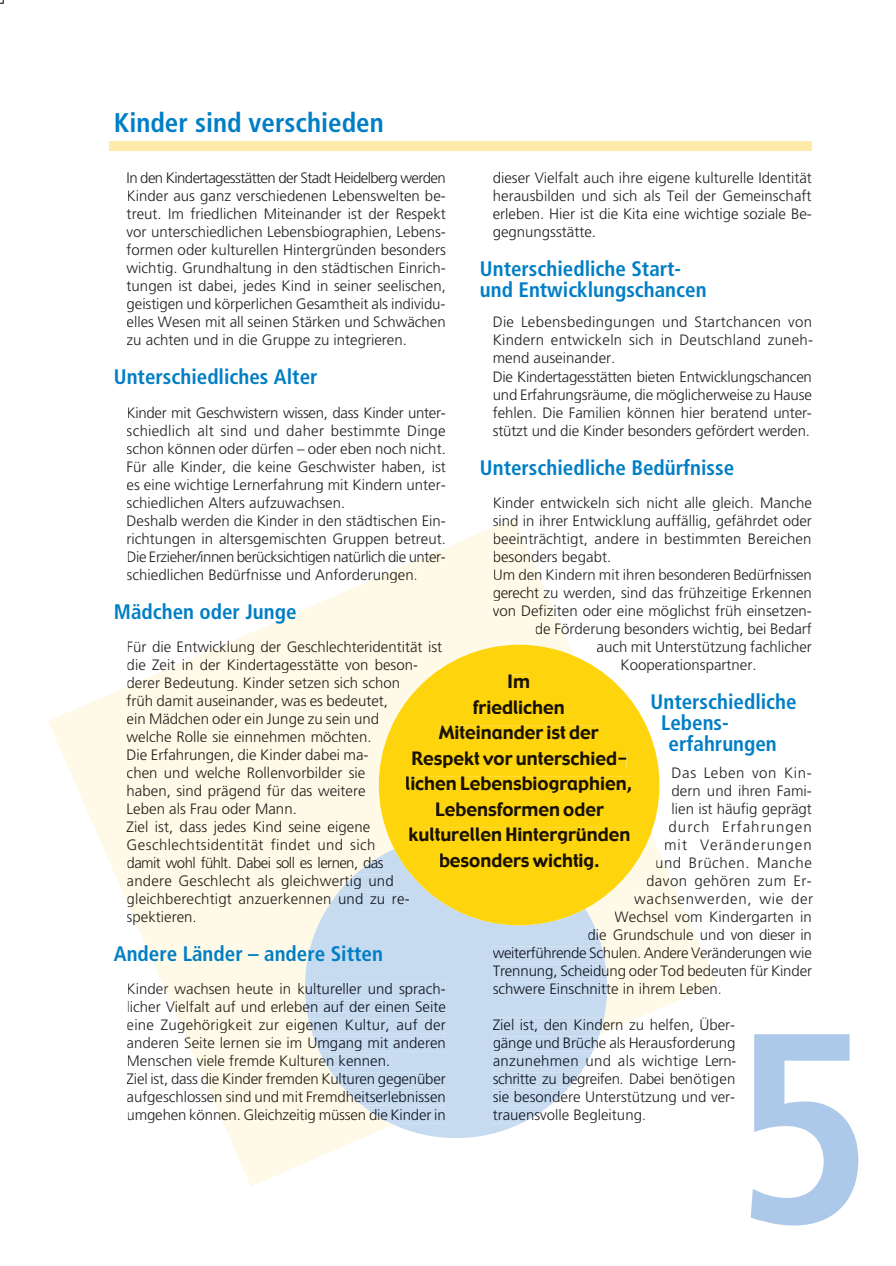
<style>
.page{position:relative;width:896px;height:1266px;background:#fff}
.page>*{position:absolute;margin:0;border:0;box-sizing:border-box;transform-origin:0 0}
.t1{font:700 condensed 270px "Frutiger";color:#acc9e9}
.t2{font:700 condensed 27px "Frutiger";color:#007ec5}
.t3{font:700 condensed 21px/21px "Frutiger";color:#007ec5}
.t4{font:18px/25.5px "Gadget";color:#191100;text-align:center}
.t5{font:300 15px/18px "Frutiger";color:#231f20}
.t6{font:300 15px/18px "Frutiger";color:#221d19}
.t7{font:300 15px "Frutiger";letter-spacing:-.02em;color:#231f20}
.t8{font:300 15px "Frutiger";letter-spacing:.04em;color:#231f20}
.t9{font:300 15px "Frutiger";letter-spacing:.07em;color:#231f20}
.t10{font:300 15px "Frutiger";letter-spacing:.045em;color:#231f20}
.t11{font:300 15px "Frutiger";letter-spacing:.03em;color:#231f20}
</style>
<div class="page">
<svg style="left:48px;top:527px;width:652px;height:659px"></svg>
<svg style="left:305px;top:848px;width:301px;height:289px;background:#cedef0"></svg>
<svg style="left:378px;top:644px;width:281px;height:281px;background:#fbda37"></svg>
<div style="left:508px;top:674px;width:21px;height:14px;background:#fed40c"></div>
<div style="left:473px;top:700px;width:90px;height:13px;background:#fed40c"></div>
<div style="left:438px;top:725px;width:160px;height:14px;background:#fed40c"></div>
<div style="left:411px;top:751px;width:215px;height:16px;background:#fed40c"></div>
<div style="left:406px;top:776px;width:224px;height:17px;background:#fed40c"></div>
<div style="left:436px;top:802px;width:167px;height:13px;background:#fed40c"></div>
<div style="left:409px;top:827px;width:221px;height:17px;background:#fed40c"></div>
<div style="left:440px;top:853px;width:158px;height:16px;background:#fed40c"></div>
<div style="left:110px;top:141px;width:701px;height:9px;background:#ffeba9"></div>
<svg style="left:493px;top:518px;width:47px;height:61px"></svg>
<svg style="left:492px;top:586px;width:73px;height:50px"></svg>
<svg style="left:656px;top:856px;width:10px;height:11px"></svg>
<svg style="left:588px;top:874px;width:109px;height:65px;background:#fcf5d3"></svg>
<svg style="left:492px;top:946px;width:224px;height:47px;background:#e2eaec"></svg>
<svg style="left:492px;top:1017px;width:147px;height:105px"></svg>
<svg style="left:365px;top:550px;width:80px;height:32px"></svg>
<svg style="left:127px;top:640px;width:315px;height:50px"></svg>
<div style="left:127px;top:694px;width:261px;height:13px;background:#fefae7"></div>
<div style="left:127px;top:712px;width:252px;height:14px;background:#fefae7"></div>
<div style="left:127px;top:730px;width:244px;height:11px;background:#fefae7"></div>
<div style="left:128px;top:748px;width:240px;height:14px;background:#fefae7"></div>
<div style="left:127px;top:766px;width:238px;height:11px;background:#fefae7"></div>
<div style="left:128px;top:784px;width:237px;height:14px;background:#fefae7"></div>
<div style="left:128px;top:802px;width:169px;height:11px;background:#fefae7"></div>
<div style="left:127px;top:820px;width:243px;height:14px;background:#fefae7"></div>
<div style="left:127px;top:838px;width:248px;height:11px;background:#fefae7"></div>
<svg style="left:127px;top:856px;width:282px;height:68px;background:#f1f2e8"></svg>
<svg style="left:162px;top:982px;width:283px;height:29px;background:#e2eaec"></svg>
<svg style="left:178px;top:1018px;width:267px;height:47px;background:#e3ebec"></svg>
<svg style="left:201px;top:1072px;width:244px;height:50px;background:#e9eeeb"></svg>
<svg style="left:0;top:0;width:4px;height:4px"></svg>
<h2 class="t2" style="left:114px;top:107px;width:271px">Kinder sind verschieden</h2>
<p class="t5" style="left:492px;top:169px;width:320px;text-align:justify">dieser Vielfalt auch ihre eigene kulturelle Identität herausbilden und sich als Teil der Gemeinschaft erleben. Hier ist die Kita eine wichtige soziale Be&shy;gegnungsstätte.</p>
<h3 class="t3" style="left:479px;top:258px;width:228px">Unterschiedliche Start&shy;und Entwicklungschancen</h3>
<p class="t5" style="left:492px;top:313px;width:322px">Die Lebensbedingungen und Startchancen von Kindern entwickeln sich in Deutschland zuneh&shy;mend auseinander.<br>Die Kindertagesstätten bieten Entwicklungschancen und Erfahrungsräume, die möglicherweise zu Hause fehlen. Die Familien können hier beratend unter&shy;stützt und die Kinder besonders gefördert werden.</p>
<h3 class="t3" style="left:479px;top:456px;width:256px">Unterschiedliche Bedürfnisse</h3>
<p class="t5" style="left:492px;top:493px;width:320px">Kinder entwickeln sich nicht alle gleich. Manche</p>
<p class="t5" style="left:492px;top:511px;width:320px">sind in ihrer Entwicklung auffällig, gefährdet oder</p>
<p class="t5" style="left:492px;top:529px;width:320px">beeinträchtigt, andere in bestimmten Bereichen</p>
<p class="t5" style="left:492px;top:547px;width:120px">besonders begabt.</p>
<p class="t7" style="left:492px;top:566px;width:320px">Um den Kindern mit ihren besonderen Bedürfnissen</p>
<p class="t5" style="left:492px;top:583px;width:320px">gerecht zu werden, sind das frühzeitige Erkennen</p>
<p class="t5" style="left:492px;top:601px;width:320px">von Defiziten oder eine möglichst früh einsetzen-</p>
<p class="t5" style="left:534px;top:619px;width:278px">de Förderung besonders wichtig, bei Bedarf</p>
<p class="t5" style="left:596px;top:637px;width:217px">auch mit Unterstützung fachlicher</p>
<p class="t5" style="left:620px;top:655px;width:137px">Kooperationspartner.</p>
<h3 class="t3" style="left:650px;top:690px;width:147px">Unterschiedliche</h3>
<h3 class="t3" style="left:660px;top:711px;width:69px">Lebens-</h3>
<h3 class="t3" style="left:668px;top:732px;width:110px">erfahrungen</h3>
<p class="t8" style="left:671px;top:764px;width:142px">Das Leben von Kin-</p>
<p class="t5" style="left:671px;top:781px;width:142px">dern und ihren Fami-</p>
<p class="t5" style="left:671px;top:799px;width:142px">lien ist häufig geprägt</p>
<p class="t9" style="left:668px;top:818px;width:145px">durch Erfahrungen</p>
<p class="t9" style="left:663px;top:836px;width:149px">mit Veränderungen</p>
<p class="t8" style="left:654px;top:854px;width:158px">und Brüchen. Manche</p>
<p class="t11" style="left:645px;top:872px;width:167px">davon gehören zum Er-</p>
<p class="t10" style="left:633px;top:890px;width:181px">wachsen werden, wie der</p>
<p class="t5" style="left:614px;top:907px;width:199px">Wechsel vom Kindergarten in</p>
<p class="t5" style="left:587px;top:925px;width:226px">die Grundschule und von dieser in</p>
<p class="t7" style="left:492px;top:944px;width:320px">weiterführende Schulen. Andere Veränderungen wie</p>
<p class="t5" style="left:492px;top:961px;width:321px">Trennung, Scheidung oder Tod bedeuten für Kinder</p>
<p class="t5" style="left:492px;top:979px;width:231px">schwere Einschnitte in ihrem Leben.</p>
<p class="t5" style="left:492px;top:1015px;width:245px;text-align:justify">Ziel ist, den Kindern zu helfen, Über&shy;gänge und Brüche als Herausforderung anzuneh men und als wichtige Lern&shy;schritte zu be greifen. Dabei be nötigen sie besondere Unterstützung und ver&shy;trauensvolle Begleitung.</p>
<p class="t5" style="left:127px;top:169px;width:320px;text-align:justify">In den Kindertagesstätten der Stadt Heidelberg werden Kinder aus ganz verschiedenen Lebenswelten be&shy;treut. Im friedlichen Miteinander ist der Respekt vor unterschiedlichen Lebensbiographien, Lebens&shy;formen oder kulturellen Hintergründen besonders wichtig. Grundhaltung in den städtischen Einrich&shy;tungen ist dabei, jedes Kind in seiner seelischen, geistigen und körperlichen Gesamtheit als individu&shy;elles Wesen mit all seinen Stärken und Schwächen zu achten und in die Gruppe zu integrieren.</p>
<h3 class="t3" style="left:114px;top:366px;width:205px">Unterschiedliches Alter</h3>
<p class="t5" style="left:127px;top:403px;width:320px">Kinder mit Geschwistern wissen, dass Kinder unter&shy;schiedlich alt sind und daher bestimmte Dinge schon können oder dürfen – oder eben noch nicht.<br>Für alle Kinder, die keine Geschwister haben, ist es eine wichtige Lernerfahrung mit Kindern unter&shy;schiedlichen Alters aufzuwachsen.<br>Deshalb werden die Kinder in den städtischen Ein&shy;richtungen in altersgemischten Gruppen betreut.<br>Die Erzieher/innen berücksichtigen natürlich die unter&shy;schiedlichen Bedürfnisse und Anforderungen.</p>
<h3 class="t3" style="left:114px;top:600px;width:184px">Mädchen oder Junge</h3>
<p class="t5" style="left:127px;top:637px;width:317px">Für die Entwicklung der Geschlechteridentität ist die Zeit in der Kindertagesstätte von beson&shy;derer Bedeutung. Kinder setzen sich schon</p>
<p class="t6" style="left:127px;top:691px;width:268px">früh damit auseinander, was es bedeutet, ein Mädchen oder ein Junge zu sein und welche Rolle sie einnehmen möchten.<br>Die Erfahrungen, die Kinder dabei ma&shy;chen und welche Rollenvorbilder sie haben, sind prägend für das weitere Leben als Frau oder Mann.<br>Ziel ist, dass jedes Kind seine eigene Geschlechts identität findet und sich damit wohl fühlt. Dabei soll es lernen, das andere Geschlecht als gleichwertig und</p>
<p class="t5" style="left:127px;top:889px;width:284px">gleich berechtigt an zu erkennen und zu re&shy;spektieren.</p>
<h3 class="t3" style="left:114px;top:942px;width:270px">Andere Länder – andere Sitten</h3>
<p class="t5" style="left:127px;top:979px;width:320px">Kinder wachsen heute in kultureller und sprach&shy;licher Vielfalt auf und erleben auf der einen Seite eine Zugehörigkeit zur eigenen Kultur, auf der anderen Seite lernen sie im Umgang mit anderen Menschen viele fremde Kulturen kennen.<br>Ziel ist, dass die Kinder fremden Kulturen gegenüber aufgeschlossen sind und mit Fremdheitserlebnissen umgehen können. Gleichzeitig müssen die Kinder in</p>
<p class="t4" style="left:405px;top:669px;width:229px">Im<br>fried lichen<br>Mit ein ander ist der<br>Respekt vor unterschied&shy;lichen Lebens biographien,<br>Lebensformen oder kulturellen Hintergründen besonders wichtig.</p>
<h1 class="t1" style="left:732px;top:968px;width:142px">5</h1>
</div>
